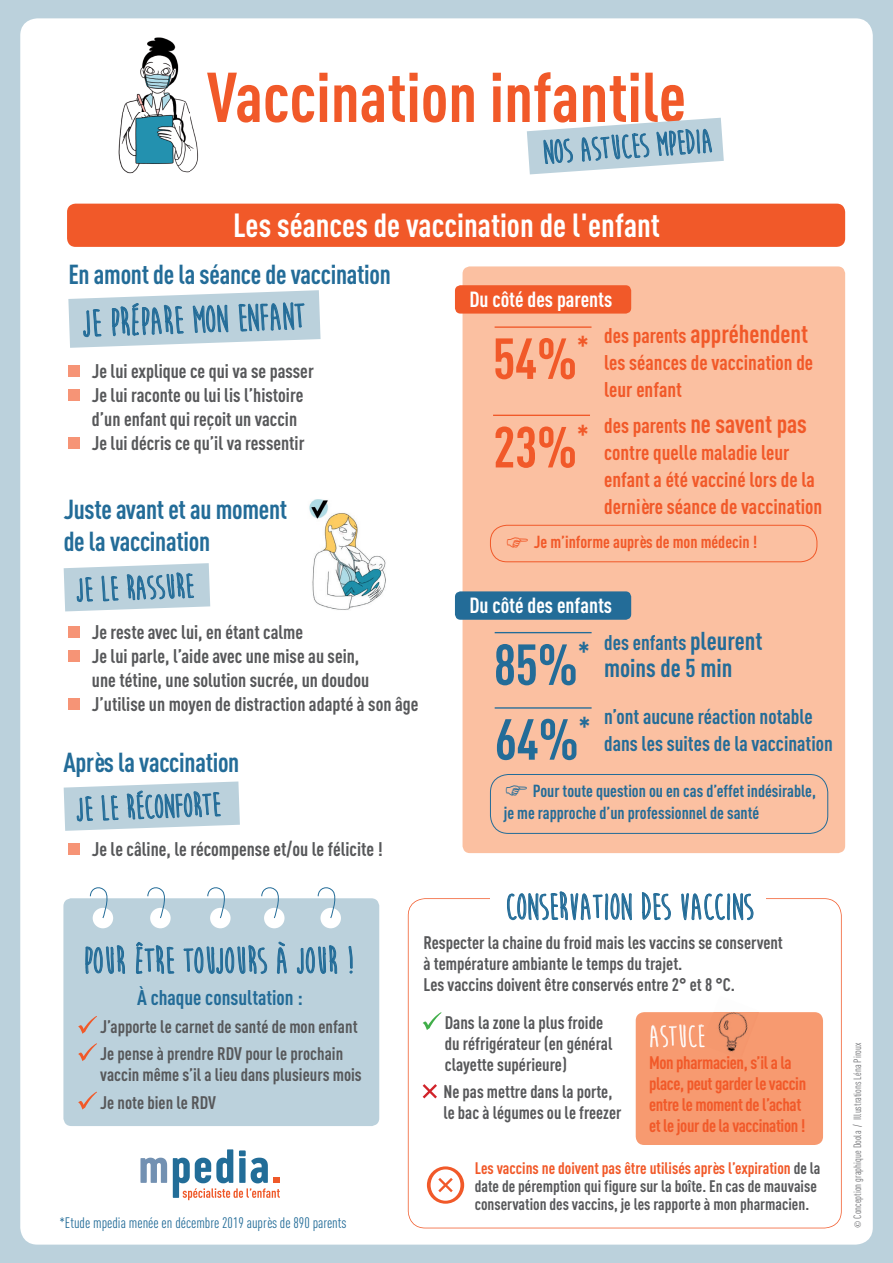
<style>
.page{position:relative;width:893px;height:1263px;background:#bbd1dc}
.page>*{position:absolute;margin:0;border:0;box-sizing:border-box;transform-origin:0 0}
.t1{font:700 69.3px "DIN Cond";color:#f15929}
.t2{font:700 56.85px/88.5px "DIN Cond";color:#f15929}
.t3{font:700 56.85px/74.7px "DIN Cond";color:#236c98}
.t4{font:700 38.55px "Moon Flower";color:#236c98}
.t5{font:700 37.5px "Moon Flower";letter-spacing:-.02em;color:#236c98}
.t6{font:700 34.2px "Moon Flower";color:#236c98}
.t7{font:700 34.05px "Moon Flower";color:#236c98}
.t8{font:700 33px "DIN Cond";color:#fff}
.t9{font:700 31.95px "Moon Flower";letter-spacing:-.02em;color:#fff}
.t10{font:700 27.15px/32.2px "DIN Cond";letter-spacing:-.01em;color:#236c98}
.t11{font:700 25.5px "DIN Cond";color:#f15929}
.t12{font:700 25.5px "DIN Cond";color:#236c98}
.t13{font:700 21.6px "DIN Cond";color:#fff}
.t14{font:700 21px/27px "DIN Cond";color:#f15929}
.t15{font:700 21px/27px "DIN Cond";color:#236c98}
.t16{font:700 19.5px/24px "DIN Cond";color:#57585a}
.t17{font:700 18px/21px "DIN Cond";color:#57585a}
.t18{font:700 18px/21px "DIN Cond";letter-spacing:-.02em;color:#f15929}
.t19{font:700 17.25px/22.5px "DIN Cond";color:#236c98}
.t20{font:700 17.25px "DIN Cond";color:#f15929}
.t21{font:700 16.5px/18px "DIN Cond";color:#57585a}
.t22{font:15px "DIN Cond";color:#236c98}
.t23{font:10.5px "DIN Cond";color:#6c6d70}
.s1{font-size:21px}
.s2{font-size:25.5px}
.s3{color:#f15929}
.s4{font-family:"Minion Pro"}
</style>
<div class="page">
<div style="left:20px;top:18px;width:853px;height:1226px;background:#fff;border-radius:17px"></div>
<div style="left:63px;top:898px;width:316px;height:228px;background:#bbd1dc;border-radius:8px"></div>
<svg style="left:140px;top:1158px;width:27px;height:25px"></svg>
<svg style="left:173px;top:1149px;width:107px;height:51px"></svg>
<svg style="left:78px;top:1016px;width:19px;height:18px"></svg>
<svg style="left:78px;top:1043px;width:19px;height:18px"></svg>
<svg style="left:78px;top:1091px;width:19px;height:18px"></svg>
<svg style="left:85px;top:945px;width:40px;height:29px"></svg>
<svg style="left:136px;top:942px;width:38px;height:32px"></svg>
<svg style="left:184px;top:945px;width:83px;height:29px"></svg>
<svg style="left:277px;top:942px;width:10px;height:32px"></svg>
<svg style="left:297px;top:945px;width:40px;height:29px"></svg>
<svg style="left:349px;top:946px;width:3px;height:27px"></svg>
<div style="left:264px;top:908px;width:21px;height:20px;background:#fff;border-radius:50%"></div>
<div style="left:320px;top:908px;width:21px;height:20px;background:#fff;border-radius:50%"></div>
<div style="left:210px;top:908px;width:21px;height:20px;background:#fff;border-radius:50%"></div>
<div style="left:150px;top:908px;width:21px;height:20px;background:#fff;border-radius:50%"></div>
<div style="left:93px;top:908px;width:20px;height:20px;background:#fff;border-radius:50%"></div>
<svg style="left:261px;top:887px;width:21px;height:31px"></svg>
<svg style="left:318px;top:887px;width:20px;height:31px"></svg>
<svg style="left:207px;top:887px;width:21px;height:31px"></svg>
<svg style="left:147px;top:887px;width:21px;height:31px"></svg>
<svg style="left:90px;top:887px;width:20px;height:31px"></svg>
<svg style="left:68px;top:290px;width:253px;height:100px"></svg>
<svg style="left:527px;top:118px;width:197px;height:56px"></svg>
<svg style="left:64px;top:563px;width:146px;height:49px;background:#b1cad8"></svg>
<svg style="left:64px;top:781px;width:176px;height:50px;background:#b0cad8"></svg>
<div style="left:68px;top:366px;width:12px;height:11px;background:#f69476"></div>
<div style="left:68px;top:390px;width:12px;height:11px;background:#f69476"></div>
<div style="left:68px;top:438px;width:12px;height:11px;background:#f69476"></div>
<div style="left:68px;top:626px;width:12px;height:12px;background:#f69476"></div>
<div style="left:68px;top:650px;width:12px;height:12px;background:#f69476"></div>
<div style="left:68px;top:698px;width:12px;height:12px;background:#f69476"></div>
<div style="left:68px;top:843px;width:12px;height:12px;background:#f69476"></div>
<svg style="left:408px;top:898px;width:434px;height:330px"></svg>
<img style="left:118px;top:37px;width:81px;height:137px">
<img style="left:207px;top:72px;width:26px;height:50px">
<svg style="left:427px;top:1166px;width:37px;height:38px"></svg>
<div style="left:431px;top:1169px;width:29px;height:32px;background:#fff;border-radius:50%"></div>
<svg style="left:438px;top:1178px;width:15px;height:14px"></svg>
<div style="left:636px;top:1012px;width:187px;height:133px;background:#f79a70;border-radius:9px"></div>
<div style="left:463px;top:266px;width:382px;height:587px;background:#fbc0a1;border-radius:7px"></div>
<img style="left:713px;top:996px;width:46px;height:16px">
<img style="left:704px;top:1012px;width:44px;height:40px">
<svg style="left:650px;top:1024px;width:55px;height:23px"></svg>
<svg style="left:423px;top:1012px;width:19px;height:18px"></svg>
<svg style="left:423px;top:1084px;width:14px;height:14px"></svg>
<div style="left:490px;top:887px;width:275px;height:22px;background:#fff"></div>
<svg style="left:507px;top:891px;width:125px;height:35px"></svg>
<svg style="left:642px;top:892px;width:29px;height:34px"></svg>
<svg style="left:681px;top:893px;width:72px;height:27px"></svg>
<div style="left:67px;top:204px;width:778px;height:43px;background:#f15929;border-radius:9px"></div>
<div style="left:455px;top:285px;width:176px;height:29px;background:#f15929;border-radius:6px"></div>
<div style="left:455px;top:591px;width:176px;height:29px;background:#236c98;border-radius:6px"></div>
<img style="left:309px;top:499px;width:77px;height:111px">
<hr style="left:495px;top:707px;width:97px;height:2px;background:#236c98">
<hr style="left:495px;top:632px;width:97px;height:1px;background:#236c98">
<hr style="left:493px;top:415px;width:97px;height:1px;background:#f15929">
<hr style="left:495px;top:326px;width:96px;height:2px;background:#f15929">
<div style="left:490px;top:525px;width:327px;height:37px;border:1px solid #f15929;border-radius:16px"></div>
<div style="left:490px;top:774px;width:338px;height:60px;border:1px solid #236c98;border-radius:18px"></div>
<h1 class="t1" style="left:207px;top:55px;width:481px">Vaccination infantile</h1>
<h3 class="t6" style="left:541px;top:135px;width:172px;rotate:-4deg">NOS ASTUCES MPEDIA</h3>
<h3 class="t8" style="left:233px;top:205px;width:428px">Les séances de vaccination de l'enfant</h3>
<h3 class="t10" style="left:68px;top:257px;width:324px">En amont de la séance de vaccination</h3>
<h3 class="t4" style="left:82px;top:304px;width:225px;rotate:-2deg">JE PRÉPARE MON ENFANT</h3>
<p class="t16" style="left:92px;top:359px;width:223px">Je lui explique ce qui va se passer Je lui raconte ou lui lis l’histoire d’un enfant qui reçoit un vaccin Je lui décris ce qu’il va ressentir</p>
<h3 class="t10" style="left:64px;top:493px;width:225px">Juste avant et au moment de la vaccination</h3>
<h3 class="t7" style="left:75px;top:572px;width:120px;rotate:-2deg">JE LE RASSURE</h3>
<p class="t16" style="left:92px;top:619px;width:328px">Je reste avec lui, en étant calme<br>Je lui parle, l’aide avec une mise au sein,<br>une tétine, une solution sucrée, un doudou J’utilise un moyen de distraction adapté à son âge</p>
<h3 class="t10" style="left:63px;top:745px;width:178px">Après la vaccination</h3>
<h3 class="t7" style="left:75px;top:792px;width:146px;rotate:-2deg">JE LE RÉCONFORTE</h3>
<p class="t16" style="left:92px;top:836px;width:292px">Je le câline, le récompense et/ou le félicite !</p>
<p class="t13" style="left:469px;top:286px;width:145px">Du côté des parents</p>
<h2 class="t2" style="left:493px;top:313px;width:98px">54%<sup>*<br></sup>23%<sup>*</sup></h2>
<h3 class="t11" style="left:604px;top:318px;width:205px"><span class="s1">des parents</span> appréhendent</h3>
<p class="t14" style="left:604px;top:348px;width:211px">les séances de vaccination de leur enfant</p>
<h3 class="t11" style="left:604px;top:408px;width:204px"><span class="s1">des parents</span> ne savent pas</h3>
<p class="t14" style="left:604px;top:438px;width:220px">contre quelle maladie leur enfant a été vacciné lors de la dernière séance de vaccination</p>
<p class="t20" style="left:534px;top:532px;width:225px">Je m’informe auprès de mon médecin !</p>
<p class="t13" style="left:469px;top:592px;width:144px">Du côté des enfants</p>
<h2 class="t3" style="left:494px;top:626px;width:98px">85%<sup>*<br></sup>64%<sup>*</sup></h2>
<p class="t15" style="left:604px;top:628px;width:160px">des enfants <span class="s2">pleurent</span></p>
<h3 class="t12" style="left:604px;top:652px;width:130px">moins de 5 min</h3>
<p class="t15" style="left:604px;top:702px;width:230px">n’ont aucune réaction notable dans les suites de la vaccination</p>
<p class="t19" style="left:504px;top:779px;width:314px;text-indent:29px">Pour toute question ou en cas d’effet indésirable, je me rapproche d’un professionnel de santé</p>
<h3 class="t5" style="left:83px;top:941px;width:273px">POUR ÊTRE TOUJOURS À JOUR !</h3>
<p class="t15" style="left:137px;top:984px;width:167px">À chaque consultation :</p>
<p class="t17" style="left:100px;top:1012px;width:259px;line-height:27.5px">J’apporte le carnet de santé de mon enfant<br>Je pense à prendre RDV pour le prochain</p>
<p class="t17" style="left:100px;top:1060px;width:263px;line-height:27.3px">vaccin même s’il a lieu dans plusieurs mois<br>Je note bien le RDV</p>
<p class="t22" style="left:59px;top:1214px;width:289px">*Etude mpedia menée en décembre 2019 auprès de 890 parents</p>
<h3 class="t5" style="left:505px;top:887px;width:250px">CONSERVATION DES VACCINS</h3>
<p class="t17" style="left:423px;top:931px;width:361px">Respecter la chaine du froid mais les vaccins se conservent à température ambiante le temps du trajet.<br>Les vaccins doivent être conservés entre 2° et 8 °C.</p>
<p class="t17" style="left:445px;top:1011px;width:169px">Dans la zone la plus froide du réfrigérateur (en général clayette supérieure)</p>
<p class="t17" style="left:443px;top:1081px;width:179px">Ne pas mettre dans la porte, le bac à légumes ou le freezer</p>
<h3 class="t9" style="left:648px;top:1019px;width:58px">ASTUCE</h3>
<p class="t18" style="left:649px;top:1051px;width:159px">Mon pharmacien, s’il a la place, peut garder le vaccin entre le moment de l’achat et le jour de la vaccination !</p>
<p class="t21" style="left:475px;top:1158px;width:347px"><span class="s3">Les vaccins ne doivent pas être utilisés après l’expiration</span> de la date de péremption qui figure sur la boîte. En cas de mauvaise conservation des vaccins, je les rapporte à mon pharmacien.</p>
<p class="t23" style="left:851px;top:1228px;width:187px;rotate:-90deg"><span class="s4">©</span> Conception graphique Doola / Illustrations Léna Piroux</p>
</div>
